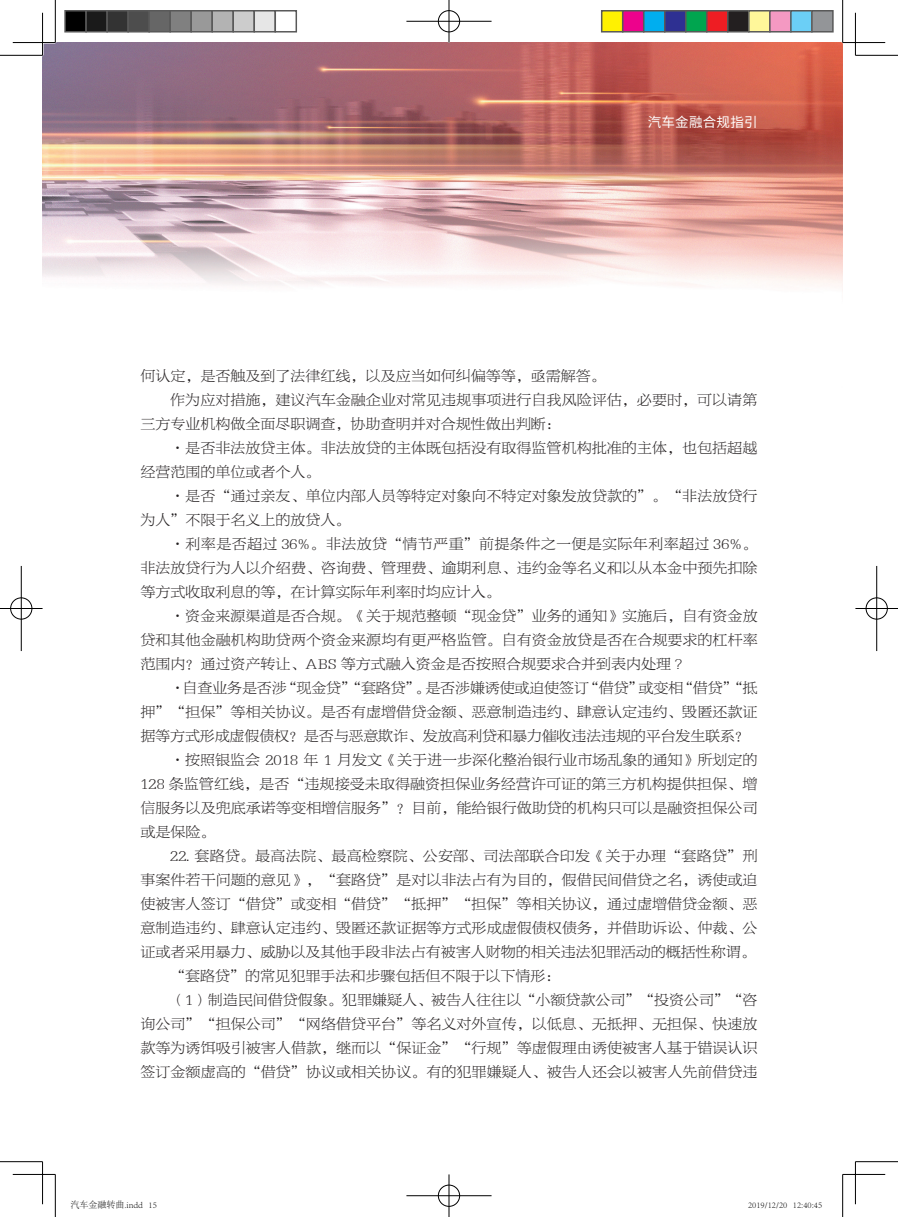
<style>
.page{position:relative;width:898px;height:1217px;background:#fff}
.page>*{position:absolute;margin:0;border:0;box-sizing:border-box;transform-origin:0 0}
.t1{font:15px "FZBYSK GBK1 0";letter-spacing:.005em;color:#231f20}
.t2{font:15px "FZBYSK GBK1 0";letter-spacing:.025em;color:#231f20}
.t3{font:13.5px "Source Han Sans CN";letter-spacing:.02em;color:#fff}
.t4{font:300 9px "Adobe Song Std";color:#000}
</style>
<div class="page">
<img style="left:43px;top:43px;width:798px;height:243px">
<hr style="left:13px;top:41px;width:42px;height:3px;background:#fff">
<hr style="left:41px;top:13px;width:3px;height:42px;background:#fff">
<hr style="left:0;top:55px;width:43px;height:1px;background:#000">
<hr style="left:855px;top:55px;width:42px;height:1px;background:#000">
<hr style="left:0;top:1161px;width:43px;height:1px;background:#000">
<hr style="left:855px;top:1161px;width:42px;height:1px;background:#000">
<hr style="left:55px;top:0;width:1px;height:43px;background:#000">
<hr style="left:55px;top:1174px;width:1px;height:42px;background:#000">
<hr style="left:842px;top:0;width:1px;height:43px;background:#000">
<hr style="left:842px;top:1174px;width:1px;height:42px;background:#000">
<hr style="left:13px;top:42px;width:42px;height:1px;background:#000">
<hr style="left:842px;top:42px;width:42px;height:1px;background:#000">
<hr style="left:13px;top:1173px;width:42px;height:1px;background:#000">
<hr style="left:842px;top:1173px;width:42px;height:1px;background:#000">
<hr style="left:42px;top:13px;width:1px;height:42px;background:#000">
<hr style="left:42px;top:1161px;width:1px;height:42px;background:#000">
<hr style="left:854px;top:13px;width:1px;height:42px;background:#000">
<hr style="left:854px;top:1161px;width:1px;height:42px;background:#000">
<div style="left:437px;top:10px;width:23px;height:23px;border:2px solid #fff;border-radius:50%"></div>
<hr style="left:406px;top:20px;width:85px;height:2px;background:#fff">
<hr style="left:448px;top:0;width:2px;height:43px;background:#fff">
<div style="left:438px;top:10px;width:21px;height:22px;border:1px solid #000;border-radius:50%"></div>
<hr style="left:406px;top:21px;width:85px;height:1px;background:#000">
<hr style="left:448px;top:0;width:1px;height:43px;background:#000">
<div style="left:437px;top:1183px;width:23px;height:23px;border:2px solid #fff;border-radius:50%"></div>
<hr style="left:406px;top:1194px;width:85px;height:2px;background:#fff">
<hr style="left:448px;top:1174px;width:2px;height:42px;background:#fff">
<div style="left:438px;top:1184px;width:21px;height:22px;border:1px solid #000;border-radius:50%"></div>
<hr style="left:406px;top:1195px;width:85px;height:1px;background:#000">
<hr style="left:448px;top:1174px;width:1px;height:42px;background:#000">
<div style="left:10px;top:596px;width:23px;height:24px;border:2px solid #fff;border-radius:50%"></div>
<hr style="left:0;top:607px;width:43px;height:2px;background:#fff">
<hr style="left:20px;top:566px;width:2px;height:85px;background:#fff">
<div style="left:10px;top:597px;width:22px;height:22px;border:1px solid #000;border-radius:50%"></div>
<hr style="left:0;top:608px;width:43px;height:1px;background:#000">
<hr style="left:21px;top:566px;width:1px;height:85px;background:#000">
<div style="left:864px;top:596px;width:24px;height:24px;border:2px solid #fff;border-radius:50%"></div>
<hr style="left:855px;top:607px;width:42px;height:2px;background:#fff">
<hr style="left:875px;top:566px;width:2px;height:85px;background:#fff">
<div style="left:865px;top:597px;width:22px;height:22px;border:1px solid #000;border-radius:50%"></div>
<hr style="left:855px;top:608px;width:42px;height:1px;background:#000">
<hr style="left:876px;top:566px;width:1px;height:85px;background:#000">
<div style="left:65px;top:11px;width:21px;height:21px;background:#000"></div>
<div style="left:64px;top:10px;width:23px;height:23px;border:2px solid #595959"></div>
<div style="left:86px;top:11px;width:21px;height:21px;background:#1a1a1a"></div>
<div style="left:85px;top:10px;width:23px;height:23px;border:2px solid #595959"></div>
<div style="left:107px;top:11px;width:21px;height:21px;background:#333"></div>
<div style="left:106px;top:10px;width:23px;height:23px;border:2px solid #595959"></div>
<div style="left:128px;top:11px;width:21px;height:21px;background:#4d4d4d"></div>
<div style="left:127px;top:10px;width:23px;height:23px;border:2px solid #595959"></div>
<div style="left:149px;top:11px;width:21px;height:21px;background:#666"></div>
<div style="left:148px;top:10px;width:23px;height:23px;border:2px solid #595959"></div>
<div style="left:170px;top:11px;width:21px;height:21px;background:#808080"></div>
<div style="left:169px;top:10px;width:23px;height:23px;border:2px solid #595959"></div>
<div style="left:191px;top:11px;width:21px;height:21px;background:#999"></div>
<div style="left:190px;top:10px;width:23px;height:23px;border:2px solid #595959"></div>
<div style="left:212px;top:11px;width:21px;height:21px;background:#b3b3b3"></div>
<div style="left:211px;top:10px;width:23px;height:23px;border:2px solid #595959"></div>
<div style="left:233px;top:11px;width:21px;height:21px;background:#ccc"></div>
<div style="left:232px;top:10px;width:23px;height:23px;border:2px solid #595959"></div>
<div style="left:254px;top:11px;width:21px;height:21px;background:#e6e6e6"></div>
<div style="left:253px;top:10px;width:23px;height:23px;border:2px solid #595959"></div>
<div style="left:274px;top:10px;width:23px;height:23px;border:2px solid #595959"></div>
<div style="left:601px;top:11px;width:21px;height:21px;background:#fff101"></div>
<div style="left:600px;top:10px;width:23px;height:23px;border:2px solid #595959"></div>
<div style="left:622px;top:11px;width:21px;height:21px;background:#ed028c"></div>
<div style="left:621px;top:10px;width:23px;height:23px;border:2px solid #595959"></div>
<div style="left:643px;top:11px;width:21px;height:21px;background:#00aeef"></div>
<div style="left:642px;top:10px;width:23px;height:23px;border:2px solid #595959"></div>
<div style="left:664px;top:11px;width:21px;height:21px;background:#2e3092"></div>
<div style="left:663px;top:10px;width:23px;height:23px;border:2px solid #595959"></div>
<div style="left:685px;top:11px;width:21px;height:21px;background:#00a54f"></div>
<div style="left:684px;top:10px;width:23px;height:23px;border:2px solid #595959"></div>
<div style="left:706px;top:11px;width:21px;height:21px;background:#ee1d23"></div>
<div style="left:705px;top:10px;width:23px;height:23px;border:2px solid #595959"></div>
<div style="left:727px;top:11px;width:21px;height:21px;background:#231f20"></div>
<div style="left:726px;top:10px;width:23px;height:23px;border:2px solid #595959"></div>
<div style="left:748px;top:11px;width:21px;height:21px;background:#fff79a"></div>
<div style="left:747px;top:10px;width:23px;height:23px;border:2px solid #595959"></div>
<div style="left:769px;top:11px;width:21px;height:21px;background:#f499c2"></div>
<div style="left:768px;top:10px;width:23px;height:23px;border:2px solid #595959"></div>
<div style="left:790px;top:11px;width:21px;height:21px;background:#6bcff6"></div>
<div style="left:789px;top:10px;width:23px;height:23px;border:2px solid #595959"></div>
<div style="left:811px;top:11px;width:21px;height:21px;background:#939598"></div>
<div style="left:810px;top:10px;width:23px;height:23px;border:2px solid #595959"></div>
<p class="t3" style="left:647px;top:114px;width:111px">汽车金融合规指引</p>
<p class="t1" style="left:140px;top:367px;width:466px">何认定，是否触及到了法律红线，以及应当如何纠偏等等，亟需解答。</p>
<p class="t1" style="left:170px;top:391px;width:588px">作为应对措施，建议汽车金融企业对常见违规事项进行自我风险评估，必要时，可以请第</p>
<p class="t1" style="left:140px;top:415px;width:421px">三方专业机构做全面尽职调查，协助查明并对合规性做出判断：</p>
<p class="t1" style="left:170px;top:439px;width:588px">·是否非法放贷主体。非法放贷的主体既包括没有取得监管机构批准的主体，也包括超越</p>
<p class="t1" style="left:140px;top:463px;width:181px">经营范围的单位或者个人。</p>
<p class="t1" style="left:170px;top:487px;width:588px">·是否“通过亲友、单位内部人员等特定对象向不特定对象发放贷款的”。“非法放贷行</p>
<p class="t1" style="left:140px;top:511px;width:211px">为人”不限于名义上的放贷人。</p>
<p class="t2" style="left:170px;top:535px;width:588px">·利率是否超过 36%。非法放贷“情节严重”前提条件之一便是实际年利率超过 36%。</p>
<p class="t1" style="left:140px;top:559px;width:618px">非法放贷行为人以介绍费、咨询费、管理费、逾期利息、违约金等名义和以从本金中预先扣除</p>
<p class="t1" style="left:140px;top:583px;width:361px">等方式收取利息的等，在计算实际年利率时均应计入。</p>
<p class="t1" style="left:170px;top:607px;width:588px">·资金来源渠道是否合规。《关于规范整顿“现金贷”业务的通知》实施后，自有资金放</p>
<p class="t1" style="left:140px;top:631px;width:618px">贷和其他金融机构助贷两个资金来源均有更严格监管。自有资金放贷是否在合规要求的杠杆率</p>
<p class="t1" style="left:140px;top:655px;width:543px">范围内？通过资产转让、ABS 等方式融入资金是否按照合规要求合并到表内处理 ?</p>
<p class="t1" style="left:170px;top:679px;width:588px">·自查业务是否涉“现金贷”“套路贷”。是否涉嫌诱使或迫使签订“借贷”或变相“借贷”“抵</p>
<p class="t1" style="left:140px;top:703px;width:618px">押”“担保”等相关协议。是否有虚增借贷金额、恶意制造违约、肆意认定违约、毁匿还款证</p>
<p class="t1" style="left:140px;top:727px;width:611px">据等方式形成虚假债权？是否与恶意欺诈、发放高利贷和暴力催收违法违规的平台发生联系？</p>
<p class="t1" style="left:170px;top:751px;width:588px">·按照银监会 2018 年 1 月发文《关于进一步深化整治银行业市场乱象的通知》所划定的</p>
<p class="t1" style="left:140px;top:775px;width:618px">128 条监管红线，是否“违规接受未取得融资担保业务经营许可证的第三方机构提供担保、增</p>
<p class="t1" style="left:140px;top:799px;width:618px">信服务以及兜底承诺等变相增信服务”？目前，能给银行做助贷的机构只可以是融资担保公司</p>
<p class="t1" style="left:140px;top:823px;width:76px">或是保险。</p>
<p class="t1" style="left:170px;top:847px;width:588px">22. 套路贷。最高法院、最高检察院、公安部、司法部联合印发《关于办理“套路贷”刑</p>
<p class="t1" style="left:140px;top:871px;width:618px">事案件若干问题的意见》，“套路贷”是对以非法占有为目的，假借民间借贷之名，诱使或迫</p>
<p class="t1" style="left:140px;top:895px;width:618px">使被害人签订“借贷”或变相“借贷”“抵押”“担保”等相关协议，通过虚增借贷金额、恶</p>
<p class="t1" style="left:140px;top:919px;width:618px">意制造违约、肆意认定违约、毁匿还款证据等方式形成虚假债权债务，并借助诉讼、仲裁、公</p>
<p class="t1" style="left:140px;top:943px;width:616px">证或者采用暴力、威胁以及其他手段非法占有被害人财物的相关违法犯罪活动的概括性称谓。</p>
<p class="t1" style="left:170px;top:967px;width:392px">“套路贷”的常见犯罪手法和步骤包括但不限于以下情形：</p>
<p class="t1" style="left:170px;top:991px;width:588px">（1）制造民间借贷假象。犯罪嫌疑人、被告人往往以“小额贷款公司”“投资公司”“咨</p>
<p class="t1" style="left:140px;top:1015px;width:618px">询公司”“担保公司”“网络借贷平台”等名义对外宣传，以低息、无抵押、无担保、快速放</p>
<p class="t1" style="left:140px;top:1039px;width:618px">款等为诱饵吸引被害人借款，继而以“保证金”“行规”等虚假理由诱使被害人基于错误认识</p>
<p class="t1" style="left:140px;top:1063px;width:618px">签订金额虚高的“借贷”协议或相关协议。有的犯罪嫌疑人、被告人还会以被害人先前借贷违</p>
<p class="t4" style="left:70px;top:1199px;width:88px">汽车金融转曲.indd 15</p>
<p class="t4" style="left:747px;top:1199px;width:76px">2019/12/20 12:40:45</p>
</div>
